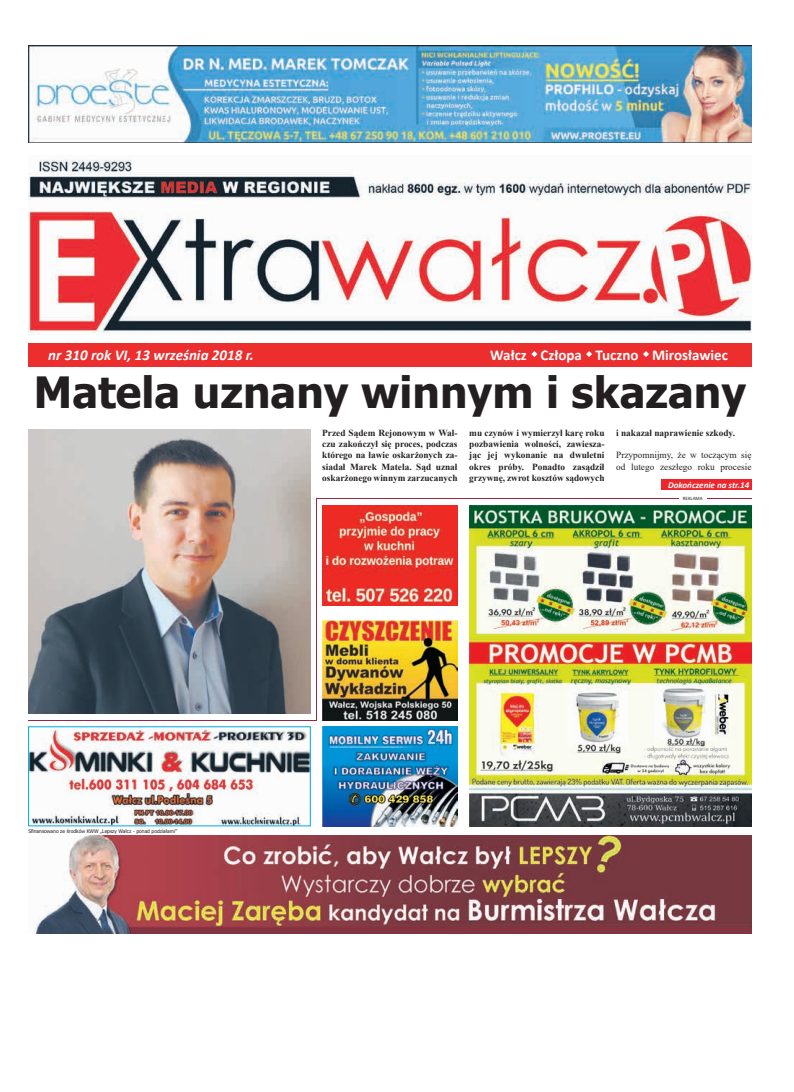
<style>
.page{position:relative;width:794px;height:1092px;background:#fff}
.page>*{position:absolute;margin:0;border:0;box-sizing:border-box;transform-origin:0 0}
.t1{font:700 43px "Tahoma";color:#231f20}
.t2{font:700 15px "Calibri";color:#fff}
.t3{font:italic 700 15px "Calibri";color:#fff}
.t4{font:700 9.3px/11.2px "Times New Roman";color:#231f20;text-align:justify}
.t5{font:9.3px/11.2px "Times New Roman";color:#231f20}
.t6{font:italic 700 9px "Calibri";color:#fff}
.t7{font:5px "Tahoma";color:#231f20}
.t8{font:5px "Calibri";color:#231f20}
</style>
<div class="page">
<img style="left:322px;top:620px;width:135px;height:100px">
<img style="left:322px;top:726px;width:135px;height:100px">
<div style="left:28px;top:343px;width:723px;height:24px;background:#ec2e2e"></div>
<img style="left:30px;top:728px;width:278px;height:96px">
<svg style="left:531px;top:351px;width:6px;height:6px"></svg>
<svg style="left:586px;top:351px;width:6px;height:6px"></svg>
<svg style="left:643px;top:351px;width:6px;height:6px"></svg>
<img style="left:28px;top:45px;width:723px;height:98px">
<img style="left:28px;top:159px;width:723px;height:175px">
<hr style="left:28px;top:720px;width:288px;height:1px;background:#a02540">
<div style="left:661px;top:479px;width:90px;height:11px;background:#ee262c"></div>
<hr style="left:316px;top:498px;width:435px;height:1px;background:#a02540">
<div style="left:679px;top:496px;width:27px;height:5px;background:#fff"></div>
<img style="left:322px;top:506px;width:135px;height:99px">
<hr style="left:316px;top:498px;width:1px;height:223px;background:#a02540">
<img style="left:469px;top:506px;width:282px;height:320px">
<img style="left:28px;top:429px;width:282px;height:284px">
<img style="left:32px;top:835px;width:719px;height:98px">
<h2 class="t3" style="left:48px;top:344px;width:207px">nr 310 rok VI, 13 września 2018 r.</h2>
<h2 class="t2" style="left:490px;top:344px;width:239px">Wałcz Człopa Tuczno Mirosławiec</h2>
<h1 class="t1" style="left:34px;top:362px;width:713px">Matela uznany winnym i skazany</h1>
<p class="t7" style="left:28px;top:827px;width:150px">Sfinansowano ze środków KWW „Lepszy Wałcz - ponad podziałami”</p>
<p class="t4" style="left:322px;top:427px;width:137px">Przed Sądem Rejonowym w Wał&shy;czu zakończył się proces, podczas którego na ławie oskarżonych za&shy;siadał Marek Matela. Sąd uznał oskarżonego winnym zarzucanych</p>
<p class="t4" style="left:469px;top:427px;width:137px">mu czynów i wymierzył karę roku pozbawienia wolności, zawiesza&shy;jąc jej wykonanie na dwuletni okres próby. Ponadto zasądził grzywnę, zwrot kosztów sądowych</p>
<p class="t4" style="left:616px;top:427px;width:120px">i nakazał naprawienie szkody.</p>
<p class="t5" style="left:616px;top:449px;width:137px">Przypomnijmy, że w toczącym się od lutego zeszłego roku procesie</p>
<p class="t6" style="left:668px;top:478px;width:83px">Dokończenie na str.14</p>
<p class="t8" style="left:683px;top:495px;width:21px">REKLAMA</p>
</div>
